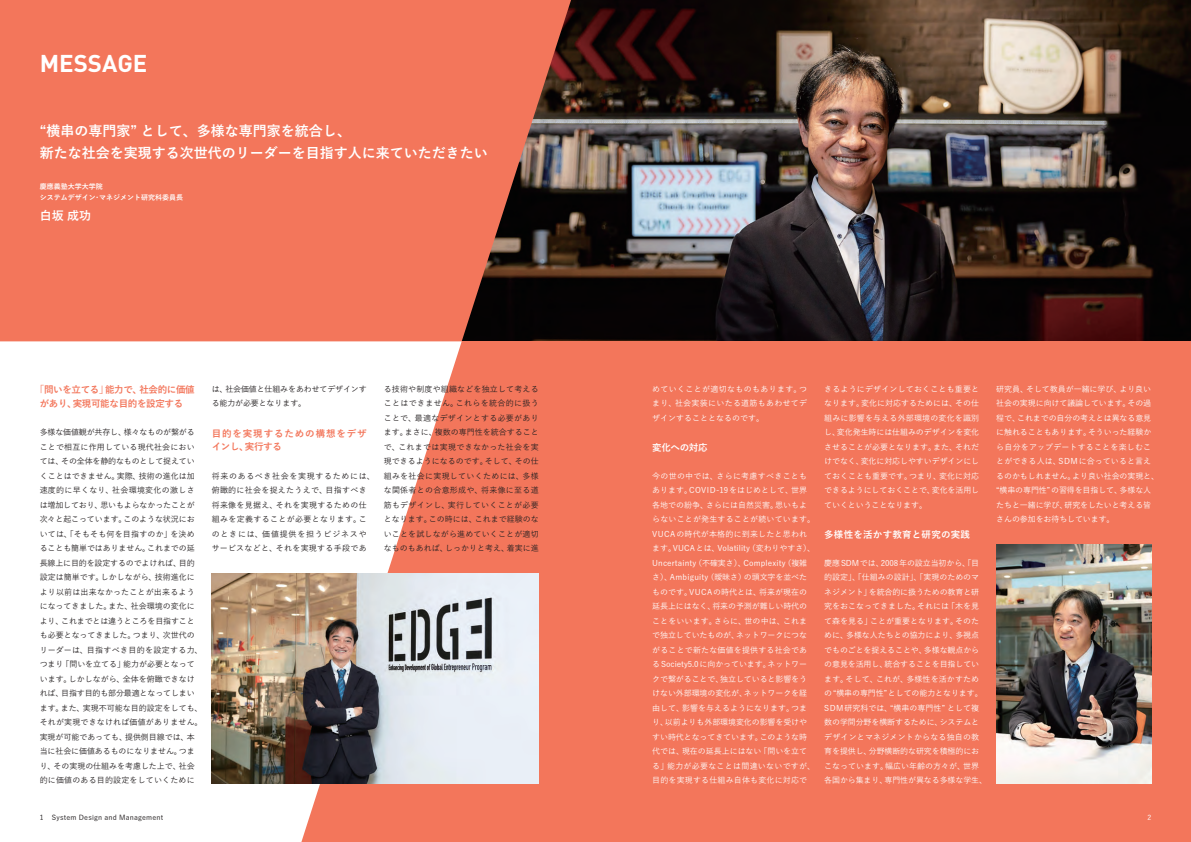
<style>
.page{position:relative;width:1191px;height:842px;background:#fff}
.page>*{position:absolute;margin:0;border:0;box-sizing:border-box;transform-origin:0 0}
.t1{font:700 24px "DIN";color:#fff}
.t2{font:700 14px/22.4px "Yu Go Pr 6 N";color:#fff}
.t3{font:700 12px "Yu Go Pr 6 N";color:#fff}
.t4{font:700 9.5px/13.5px "Yu Go Pr 6 N";letter-spacing:-.035em;color:#f3765b}
.t5{font:700 9.5px/13.5px "Yu Go Pr 6 N";letter-spacing:.095em;color:#f3765b}
.t6{font:700 9.5px "Yu Go Pr 6 N";letter-spacing:.025em;color:#fff}
.t7{font:500 8px/14.5px "Yu Go Pr 6 N";letter-spacing:-.005em;color:#fff}
.t8{font:500 8px/14.5px "Yu Go Pr 6 N";color:#231f20;text-align:justify}
.t9{font:500 8px/14.5px "Yu Go Pr 6 N";letter-spacing:.04em;color:#231f20}
.t10{font:500 8px/14.5px "Yu Go Pr 6 N";letter-spacing:-.02em;color:#231f20}
.t11{font:700 7px/11px "Yu Go Pr 6 N";color:#fff}
.t12{font:500 7px "Yu Go Pr 6 N";letter-spacing:.03em;color:#231f20}
.t13{font:500 7px "Yu Go Pr 6 N";color:#fff}
</style>
<div class="page">
<img style="left:571px;top:0;width:620px;height:341px">
<svg style="left:0;top:0;width:571px;height:341px;background:#e06e55"></svg>
<div style="left:0;top:341px;width:1191px;height:501px;background:#f3765b"></div>
<svg style="left:0;top:341px;width:462px;height:501px;background:#fdf3f0"></svg>
<img style="left:212px;top:573px;width:327px;height:210px">
<img style="left:996px;top:544px;width:155px;height:240px">
<h1 class="t1" style="left:40px;top:48px;width:109px">MESSAGE</h1>
<h2 class="t2" style="left:40px;top:120px;width:449px">“横串の専門家” として、多様な専門家を統合し、<br>新たな社会を実現する次世代のリーダーを目指す人に来ていただきたい</h2>
<p class="t11" style="left:40px;top:181px;width:145px">慶應義塾大学大学院<br>システムデザイン・マネジメント研究科委員長</p>
<h3 class="t3" style="left:40px;top:209px;width:53px">白坂 成功</h3>
<p class="t4" style="left:40px;top:383px;width:156px;text-indent:-5px">「問いを立てる」能力で、社会的に価値があり、実現可能な目的を設定する</p>
<p class="t8" style="left:40px;top:424px;width:164px;text-align:left">多様な価値観が共存し、様々なものが繋がることで相互に作用している現代社会においては、その全体を静的なものとして捉えていくことはできません。実際、技術の進化は加速度的に早くなり、社会環境変化の激しさは増加しており、思いもよらなかったことが次々と起こっています。このような状況においては、「そもそも何を目指すのか」を決めることも簡単ではありません。これまでの延長線上に目的を設定するのでよければ、目的設定は簡単です。しかしながら、技術進化により以前は出来なかったことが出来るようになってきました。また、社会環境の変化により、これまでとは違うところを目指すことも必要となってきました。つまり、次世代のリーダーは、目指すべき目的を設定する力、つまり「問いを立てる」能力が必要となっています。しかしながら、全体を俯瞰できなければ、目指す目的も部分最適となってしまいます。また、実現不可能な目的設定をしても、それが実現できなければ価値がありません。実現が可能であっても、提供側目線では、本当に社会に価値あるものになりません。つまり、その実現の仕組みを考慮した上で、社会的に価値のある目的設定をしていくために</p>
<p class="t10" style="left:212px;top:381px;width:156px">は、社会価値と仕組みをあわせてデザインする能力が必要となります。</p>
<p class="t5" style="left:212px;top:427px;width:157px">目的を実現するための構想をデザインし、実行する</p>
<p class="t9" style="left:212px;top:468px;width:165px">将来のあるべき社会を実現するためには、俯瞰的に社会を捉えたうえで、目指すべき将来像を見据え、それを実現するための仕組みを定義することが必要となります。このときには、価値提供を担うビジネスやサービスなどと、それを実現する手段であ</p>
<p class="t8" style="left:384px;top:380px;width:156px">る技術や制度や組織などを独立して考えることはできません。これらを統合的に扱うことで、最適なデザインとする必要があります。まさに、複数の専門性を統合することで、これまでは実現できなかった社会を実現できるようになるのです。そして、その仕組みを社会に実現していくためには、多様な関係者との合意形成や、将来像に至る道筋もデザインし、実行していくことが必要となります。この時には、これまで経験のないことを試しながら進めていくことが適切なものもあれば、しっかりと考え、着実に進</p>
<p class="t7" style="left:652px;top:381px;width:156px;text-align:justify">めていくことが適切なものもあります。つまり、社会実装にいたる道筋もあわせてデザインすることとなるのです。</p>
<p class="t6" style="left:652px;top:442px;width:57px">変化への対応</p>
<p class="t7" style="left:652px;top:468px;width:164px">今の世の中では、さらに考慮すべきこともあります。COVID-19をはじめとして、世界各地での紛争、さらには自然災害。思いもよらないことが発生することが続いています。<br>VUCAの時代が本格的に到来したと思われます。VUCAとは、Volatility（変わりやすさ）、<br>Uncertainty（不確実さ）、Complexity（複雑さ）、Ambiguity（曖昧さ）の頭文字を並べたものです。VUCAの時代とは、将来が現在の延長上にはなく、将来の予測が難しい時代のことをいいます。さらに、世の中は、これまで独立していたものが、ネットワークにつながることで新たな価値を提供する社会であるSociety5.0に向かっています。ネットワークで繋がることで、独立していると影響をうけない外部環境の変化が、ネットワークを経由して、影響を与えるようになります。つまり、以前よりも外部環境変化の影響を受けやすい時代となってきています。このような時代では、現在の延長上にはない「問いを立てる」能力が必要なことは間違いないですが、目的を実現する仕組み自体も変化に対応で</p>
<p class="t7" style="left:824px;top:381px;width:156px;text-align:justify">きるようにデザインしておくことも重要となります。変化に対応するためには、その仕組みに影響を与える外部環境の変化を識別し、変化発生時には仕組みのデザインを変化させることが必要となります。また、それだけでなく、変化に対応しやすいデザインにしておくことも重要です。つまり、変化に対応できるようにしておくことで、変化を活用していくということなります。</p>
<p class="t6" style="left:824px;top:529px;width:147px">多様性を活かす教育と研究の実践</p>
<p class="t7" style="left:824px;top:555px;width:164px">慶應SDMでは、2008年の設立当初から、「目的設定」、「仕組みの設計」、「実現のためのマネジメント」を統合的に扱うための教育と研究をおこなってきました。それには「木を見て森を見る」ことが重要となります。そのために、多様な人たちとの協力により、多視点でものごとを捉えることや、多様な観点からの意見を活用し、統合することを目指しています。そして、これが、多様性を活かすための“横串の専門性”としての能力となります。<br>SDM研究科では、“横串の専門性” として複数の学問分野を横断するために、システムとデザインとマネジメントからなる独自の教育を提供し、分野横断的な研究を積極的におこなっています。幅広い年齢の方々が、世界各国から集まり、専門性が異なる多様な学生、</p>
<p class="t7" style="left:996px;top:381px;width:164px">研究員、そして教員が一緒に学び、より良い社会の実現に向けて議論しています。その過程で、これまでの自分の考えとは異なる意見に触れることもあります。そういった経験から自分をアップデートすることを楽しむことができる人は、SDMに合っていると言えるのかもしれません。より良い社会の実現と、“横串の専門性”の習得を目指して、多様な人たちと一緒に学び、研究をしたいと考える皆さんの参加をお待ちしています。</p>
<p class="t12" style="left:40px;top:811px;width:125px">1 System Design and Management</p>
<p class="t13" style="left:1147px;top:811px;width:5px">2</p>
</div>
